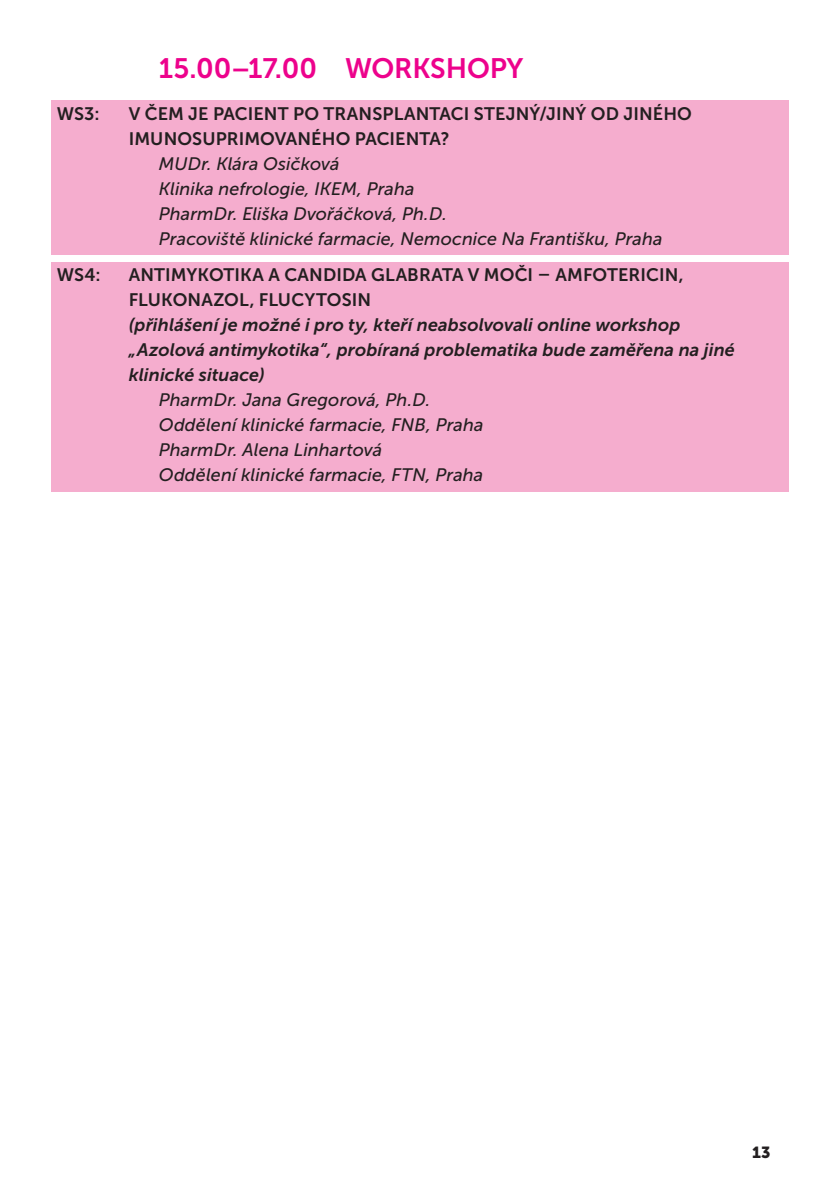
<style>
.page{position:relative;width:840px;height:1191px;background:#fff}
.page>*{position:absolute;margin:0;border:0;box-sizing:border-box;transform-origin:0 0}
.Předsedající_autor{font:28px "Museo Sans 700";letter-spacing:-.005em;color:#ed028c}
.předsedající_podkres{font:italic 18px/25px "Museo Sans 500";letter-spacing:.005em;color:#231f20}
.sekce{font:italic 18px/25px "Museo Sans 700";letter-spacing:.005em;color:#231f20}
.sekce-2{font:18px/25px "Museo Sans 700";letter-spacing:.005em;color:#231f20}
.t1{font:16px "Museo Sans 900";color:#231f20}
.s1{font-style:normal}
</style>
<div class="page">
<div style="left:51px;top:101px;width:737px;height:54px;background:#f5adce"></div>
<div style="left:51px;top:151px;width:737px;height:54px;background:#f5adce"></div>
<div style="left:51px;top:201px;width:737px;height:54px;background:#f5adce"></div>
<div style="left:51px;top:262px;width:737px;height:129px;background:#f5adce"></div>
<div style="left:51px;top:387px;width:737px;height:104px;background:#f5adce"></div>
<p class="Předsedající_autor" style="left:159px;top:52px;width:366px">15.00−17.00 WORKSHOPY</p>
<p class="sekce-2" style="left:57px;top:101px;width:44px">WS3:</p>
<p class="sekce-2" style="left:129px;top:101px;width:564px">V ČEM JE PACIENT PO TRANSPLANTACI STEJNÝ/JINÝ OD JINÉHO<br>IMUNOSUPRIMOVANÉHO PACIENTA?</p>
<p class="předsedající_podkres" style="left:159px;top:151px;width:257px">MUDr. Klára Osičková<br>Klinika nefrologie, IKEM, Praha</p>
<p class="předsedající_podkres" style="left:159px;top:201px;width:505px">PharmDr. Eliška Dvořáčková, Ph.D.<br>Pracoviště klinické farmacie, Nemocnice Na Františku, Praha</p>
<p class="sekce-2" style="left:57px;top:262px;width:45px">WS4:</p>
<p class="sekce" style="left:129px;top:262px;width:607px"><span class="s1">ANTIMYKOTIKA A CANDIDA GLABRATA V MOČI – AMFOTERICIN, FLUKONAZOL, FLUCYTOSIN<br></span>(přihlášení je možné i pro ty, kteří neabsolvovali online workshop „Azolová antimykotika“, probíraná problematika bude zaměřena na jiné klinické situace)</p>
<p class="předsedající_podkres" style="left:159px;top:387px;width:326px">PharmDr. Jana Gregorová, Ph.D.<br>Oddělení klinické farmacie, FNB, Praha PharmDr. Alena Linhartová<br>Oddělení klinické farmacie, FTN, Praha</p>
<p class="t1" style="left:751px;top:1143px;width:20px">13</p>
</div>
